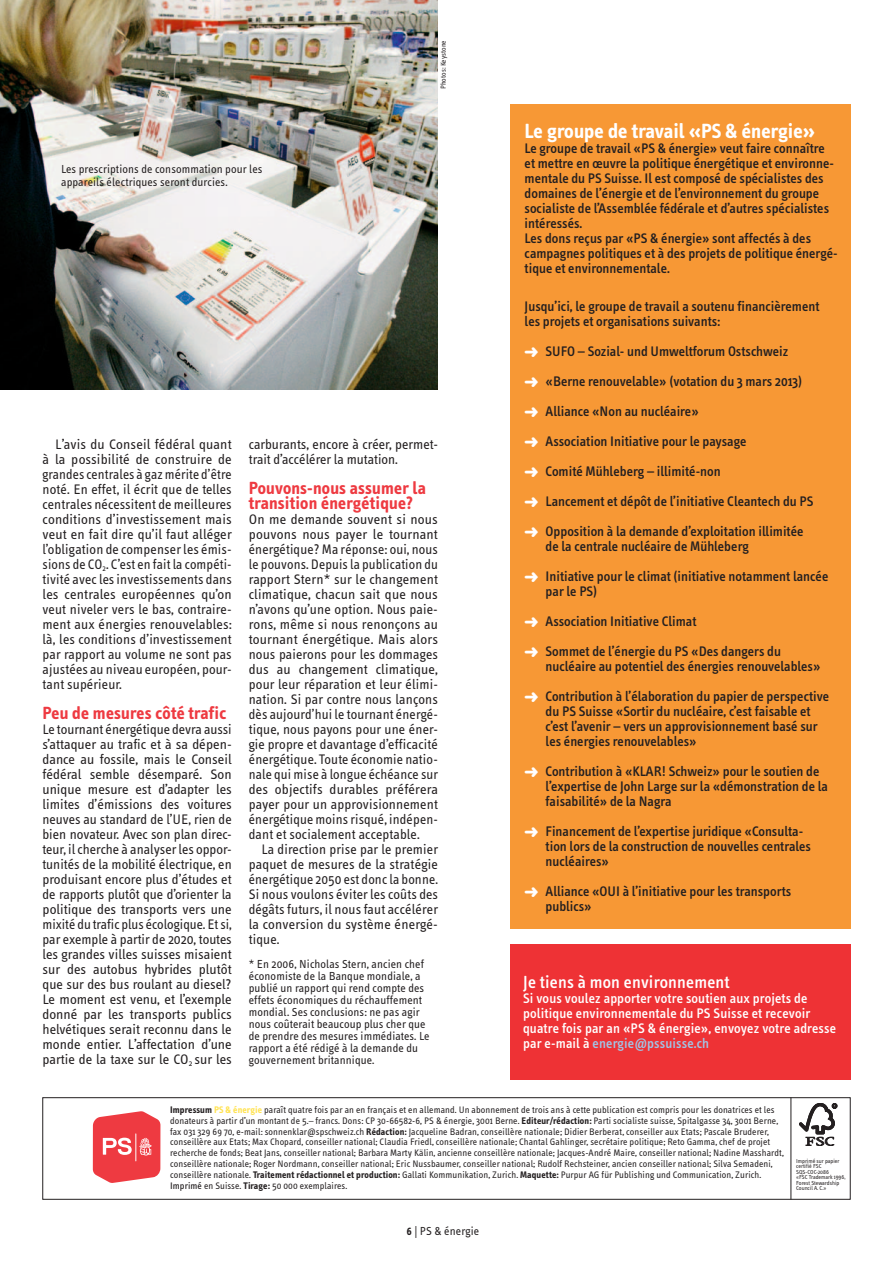
<style>
.page{position:relative;width:893px;height:1263px;background:#fff}
.page>*{position:absolute;margin:0;border:0;box-sizing:border-box;transform-origin:0 0}
.t1{font:700 21px "Info Text";color:#fff}
.t2{font:700 18px/15px "Info Text";letter-spacing:.01em;color:#ee3a41}
.t3{font:500 18px "Info Text";letter-spacing:.01em;color:#fff}
.t4{font:14.25px/15px "Info Text";letter-spacing:.01em;color:#231f20;text-align:justify}
.t5{font:500 14.25px/15px "Info Text";color:#231f20}
.t6{font:500 14.25px/15px "Info Text";letter-spacing:.01em;color:#fff}
.t7{font:12px/12px "Info Text";letter-spacing:.01em;color:#231f20}
.t8{font:9.75px/10.8px "Info Text";letter-spacing:.01em;color:#231f20}
.t9{font:7.5px "Info Text";letter-spacing:.01em;color:#231f20}
.t10{font:6px/5.6px "Info Text";color:#231f20}
.s1{font-family:"ZA15 No 100";font-weight:400;color:#fff}
.s2{color:#a1c5e7}
.s3{font-weight:700}
.s4{font-weight:700;color:#ffe352}
.s5{font-style:inherit}
.s6{font-family:"Info Text Semi Bold Caps"}
</style>
<div class="page">
<img style="left:0;top:0;width:438px;height:389px">
<div style="left:510px;top:104px;width:340px;height:825px;background:#f79835"></div>
<div style="left:510px;top:944px;width:340px;height:135px;background:#ee3235"></div>
<div style="left:43px;top:1097px;width:807px;height:102px;border:1px solid #231f20"></div>
<svg style="left:799px;top:1103px;width:38px;height:43px"></svg>
<hr style="left:791px;top:1097px;width:1px;height:102px;background:#231f20">
<svg style="left:93px;top:1111px;width:67px;height:72px;background:#f15e64"></svg>
<p class="t7" style="left:61px;top:162px;width:203px;line-height:13.5px">Les prescriptions de consommation pour les appareils électriques seront durcies.</p>
<p class="t9" style="left:439px;top:89px;width:50px;rotate:-90deg">Photos: Keystone</p>
<p class="t4" style="left:43px;top:437px;width:191px;text-indent:13px">L’avis du Conseil fédéral quant à la possibilité de construire de grandes centrales à gaz mérite d’être noté. En effet, il écrit que de telles centrales nécessitent de meilleures conditions d’investissement mais veut en fait dire qu’il faut alléger l’obligation de compenser les émis&shy;sions de CO<sub>2</sub>. C’est en fait la compéti&shy;tivité avec les investissements dans les centrales européennes qu’on veut niveler vers le bas, contraire&shy;ment aux énergies renouvelables: là, les conditions d’investissement par rapport au volume ne sont pas ajustées au niveau européen, pour&shy;tant supérieur.</p>
<p class="t2" style="left:43px;top:706px;width:185px">Peu de mesures côté trafic</p>
<p class="t4" style="left:43px;top:722px;width:191px">Le tournant énergétique devra aussi s’attaquer au trafic et à sa dépen&shy;dance au fossile, mais le Conseil fédéral semble désemparé. Son unique mesure est d’adapter les limites d’émissions des voitures neuves au standard de l’UE, rien de bien novateur. Avec son plan direc&shy;teur, il cherche à analyser les oppor&shy;tunités de la mobilité électrique, en produisant encore plus d’études et de rapports plutôt que d’orienter la politique des transports vers une mixité du trafic plus écologique. Et si, par exemple à partir de 2020, toutes les grandes villes suisses misaient sur des autobus hybrides plutôt que sur des bus roulant au diesel?<br>Le moment est venu, et l’exemple donné par les transports publics helvétiques serait reconnu dans le monde entier. L’affectation d’une partie de la taxe sur le CO<sub>2</sub> sur les</p>
<p class="t4" style="left:249px;top:437px;width:191px">carburants, encore à créer, permet&shy;trait d’accélérer la mutation.</p>
<p class="t2" style="left:249px;top:481px;width:179px">Pouvons-nous assumer la transition énergétique?</p>
<p class="t4" style="left:249px;top:512px;width:191px">On me demande souvent si nous pouvons nous payer le tournant énergétique? Ma réponse: oui, nous le pouvons. Depuis la publication du rapport Stern* sur le changement climatique, chacun sait que nous n’avons qu’une option. Nous paie&shy;rons, même si nous renonçons au tournant énergétique. Mais alors nous paierons pour les dommages dus au changement climatique, pour leur réparation et leur élimi&shy;nation. Si par contre nous lançons dès aujourd’hui le tournant énergé&shy;tique, nous payons pour une éner&shy;gie propre et davantage d’efficacité énergétique. Toute économie natio&shy;nale qui mise à longue échéance sur des objectifs durables préférera payer pour un approvisionnement énergétique moins risqué, indépen&shy;dant et socialement acceptable.</p>
<p class="t4" style="left:249px;top:842px;width:191px;text-indent:13px">La direction prise par le premier paquet de mesures de la stratégie énergétique 2050 est donc la bonne.<br>Si nous voulons éviter les coûts des dégâts futurs, il nous faut accélérer la conversion du système énergé&shy;tique.</p>
<p class="t7" style="left:249px;top:958px;width:182px">* En 2006, Nicholas Stern, ancien chef économiste de la Banque mondiale, a publié un rapport qui rend compte des effets économiques du réchauffement mondial. Ses conclusions: ne pas agir nous coûterait beaucoup plus cher que de prendre des mesures immédiates. Le rapport a été rédigé à la demande du gouvernement britannique.</p>
<h1 class="t1" style="left:525px;top:119px;width:292px">Le groupe de travail «PS &amp; énergie»</h1>
<p class="t5" style="left:525px;top:141px;width:315px">Le groupe de travail «PS &amp; énergie» veut faire connaître et mettre en œuvre la politique énergétique et environne&shy;mentale du PS Suisse. Il est composé de spécialistes des domaines de l’énergie et de l’environnement du groupe socialiste de l’Assemblée fédérale et d’autres spécialistes intéressés.<br>Les dons reçus par «PS &amp; énergie» sont affectés à des campagnes politiques et à des projets de politique énergé&shy;tique et environnementale.</p>
<p class="t5" style="left:525px;top:298px;width:296px">Jusqu’ici, le groupe de travail a soutenu financièrement les projets et organisations suivants:</p>
<p class="t5" style="left:525px;top:336px;width:290px;line-height:30px"><span class="s1">R</span> SUFO – Sozial- und Umweltforum Ostschweiz<br><span class="s1">R</span> «Berne renouvelable» (votation du 3 mars 2013)<br><span class="s1">R</span> Alliance «Non au nucléaire»<br><span class="s1">R</span> Association Initiative pour le paysage<br><span class="s1">R</span> Comité Mühleberg – illimité-non<br><span class="s1">R</span> Lancement et dépôt de l’initiative Cleantech du PS <span class="s1">R</span> Opposition à la demande d’exploitation illimitée</p>
<p class="t5" style="left:525px;top:531px;width:305px;line-height:30px;text-indent:21px">de la centrale nucléaire de Mühleberg<br><span class="s1">R</span> Initiative pour le climat (initiative notamment lancée</p>
<p class="t5" style="left:525px;top:576px;width:258px;line-height:30px;text-indent:21px">par le PS)<br><span class="s1">R</span> Association Initiative Climat<br><span class="s1">R</span> Sommet de l’énergie du PS «Des dangers du</p>
<p class="t5" style="left:525px;top:651px;width:306px;line-height:30px;text-indent:21px">nucléaire au potentiel des énergies renouvelables»<br><span class="s1">R</span> Contribution à l’élaboration du papier de perspective</p>
<p class="t5" style="left:546px;top:703px;width:273px">du PS Suisse «Sortir du nucléaire, c’est faisable et c’est l’avenir – vers un approvisionnement basé sur les énergies renouvelables»</p>
<p class="t5" style="left:546px;top:763px;width:284px;text-indent:-21px"><span class="s1">R</span> Contribution à «KLAR! Schweiz» pour le soutien de l’expertise de John Large sur la «démonstration de la faisabilité» de la Nagra</p>
<p class="t5" style="left:546px;top:823px;width:267px;text-indent:-21px"><span class="s1">R</span> Financement de l’expertise juridique «Consulta&shy;tion lors de la construction de nouvelles centrales nucléaires»</p>
<p class="t5" style="left:546px;top:883px;width:247px;text-indent:-21px"><span class="s1">R</span> Alliance «OUI à l’initiative pour les transports publics»</p>
<p class="t3" style="left:523px;top:972px;width:208px">Je tiens à mon environnement</p>
<p class="t6" style="left:523px;top:991px;width:315px">Si vous voulez apporter votre soutien aux projets de politique environnementale du PS Suisse et recevoir quatre fois par an «PS &amp; énergie», envoyez votre adresse par e-mail à <span class="s2">energie@pssuisse.ch</span></p>
<p class="t8" style="left:170px;top:1104px;width:615px"><span class="s3">Impressum</span> <span class="s4">PS &amp; énergie</span> paraît quatre fois par an en français et en allemand. Un abonnement de trois ans à cette publication est compris pour les donatrices et les donateurs à partir d’un montant de 5.– francs. Dons: CP 30-66582-6, PS &amp; énergie, 3001 Berne. <span class="s3">Editeur/rédaction:</span> Parti socialiste suisse, Spitalgasse 34, 3001 Berne, fax 031 329 69 70, e-mail: sonnenklar@spschweiz.ch <span class="s3">Rédaction:</span> Jacqueline Badran, conseillère nationale; Didier Berberat, conseiller aux Etats; Pascale Bruderer, conseillère aux Etats; Max Chopard, conseiller national; Claudia Friedl, conseillère nationale; Chantal Gahlinger, secrétaire politique; Reto Gamma, chef de projet recherche de fonds; Beat Jans, conseiller national; Barbara Marty Kälin, ancienne conseillère nationale; Jacques-André Maire, conseiller national; Nadine Masshardt, conseillère nationale; Roger Nordmann, conseiller national; Eric Nussbaumer, conseiller national; Rudolf Rechsteiner, ancien conseiller national; Silva Semadeni, conseillère nationale. <span class="s3">Traitement rédactionnel et production:</span> Gallati Kommunikation, Zurich. <span class="s3">Maquette:</span> Purpur AG für Publishing und Communication, Zurich.<br><span class="s5">Imprimé</span> en Suisse. <span class="s3">Tirage:</span> 50 000 exemplaires.</p>
<p class="t10" style="left:796px;top:1158px;width:51px">Imprimé sur papier certifié FSC<br>SQS-COC-2086<br>«FSC Trademark 1996,<br>Forest Stewardship<br>Council A. C.»</p>
<p class="t7" style="left:406px;top:1225px;width:74px"><span class="s6">6</span> | PS &amp; énergie</p>
</div>
